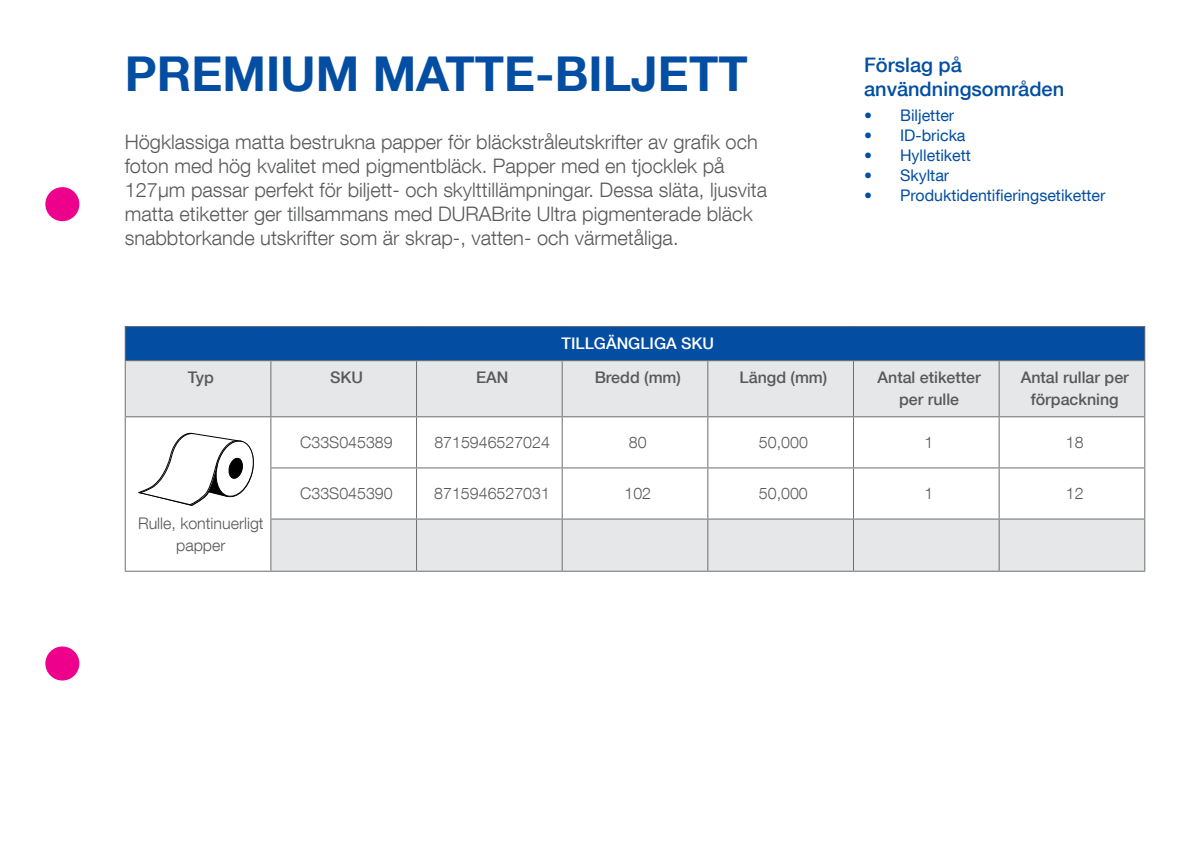
<style>
.page{position:relative;width:1202px;height:862px;background:#fff}
.page>*{position:absolute;margin:0;border:0;box-sizing:border-box;transform-origin:0 0}
.t1{font:700 48px "Helvetica Neue LT Com";color:#034ea2}
.t2{font:300 20px/24px "Helvetica Neue LT Com";color:#58595b}
.t3{font:500 20px/24px "Helvetica Neue LT Com";color:#034ea2}
.t4{font:300 16px/22px "Helvetica Neue LT Com";color:#58595b;text-align:center}
.t5{font:500 16px/22px "Helvetica Neue LT Com";color:#58595b;text-align:center}
.t6{font:16px "Helvetica Neue LT Com";color:#034ea2}
.t7{font:500 16px "Helvetica Neue LT Com";color:#fff}
</style>
<div class="page">
<div style="left:125px;top:326px;width:1020px;height:35px;background:#034ea2"></div>
<svg style="left:126px;top:361px;width:1018px;height:210px;fill:#e6e7e8"></svg>
<hr style="left:125px;top:326px;width:146px;height:1px;background:#6d6e71">
<hr style="left:125px;top:327px;width:1px;height:33px;background:#6d6e71">
<hr style="left:271px;top:326px;width:146px;height:1px;background:#6d6e71">
<hr style="left:417px;top:326px;width:145px;height:1px;background:#6d6e71">
<hr style="left:562px;top:326px;width:146px;height:1px;background:#6d6e71">
<hr style="left:708px;top:326px;width:145px;height:1px;background:#6d6e71">
<hr style="left:853px;top:326px;width:146px;height:1px;background:#6d6e71">
<hr style="left:999px;top:326px;width:146px;height:1px;background:#6d6e71">
<hr style="left:1144px;top:327px;width:1px;height:33px;background:#6d6e71">
<hr style="left:125px;top:360px;width:146px;height:1px;background:#6d6e71">
<hr style="left:125px;top:361px;width:1px;height:55px;background:#6d6e71">
<hr style="left:271px;top:360px;width:146px;height:1px;background:#6d6e71">
<hr style="left:270px;top:361px;width:1px;height:55px;background:#6d6e71">
<hr style="left:417px;top:360px;width:145px;height:1px;background:#6d6e71">
<hr style="left:416px;top:361px;width:1px;height:55px;background:#6d6e71">
<hr style="left:562px;top:360px;width:146px;height:1px;background:#6d6e71">
<hr style="left:562px;top:361px;width:1px;height:55px;background:#6d6e71">
<hr style="left:708px;top:360px;width:145px;height:1px;background:#6d6e71">
<hr style="left:707px;top:361px;width:1px;height:55px;background:#6d6e71">
<hr style="left:853px;top:360px;width:146px;height:1px;background:#6d6e71">
<hr style="left:853px;top:361px;width:1px;height:55px;background:#6d6e71">
<hr style="left:999px;top:360px;width:146px;height:1px;background:#6d6e71">
<hr style="left:999px;top:361px;width:1px;height:55px;background:#6d6e71">
<hr style="left:1144px;top:361px;width:1px;height:55px;background:#6d6e71">
<hr style="left:125px;top:416px;width:146px;height:1px;background:#6d6e71">
<hr style="left:125px;top:417px;width:1px;height:51px;background:#6d6e71">
<hr style="left:271px;top:416px;width:146px;height:1px;background:#6d6e71">
<hr style="left:270px;top:417px;width:1px;height:50px;background:#6d6e71">
<hr style="left:417px;top:416px;width:145px;height:1px;background:#6d6e71">
<hr style="left:416px;top:417px;width:1px;height:50px;background:#6d6e71">
<hr style="left:562px;top:416px;width:146px;height:1px;background:#6d6e71">
<hr style="left:562px;top:417px;width:1px;height:50px;background:#6d6e71">
<hr style="left:708px;top:416px;width:145px;height:1px;background:#6d6e71">
<hr style="left:707px;top:417px;width:1px;height:50px;background:#6d6e71">
<hr style="left:853px;top:416px;width:146px;height:1px;background:#6d6e71">
<hr style="left:853px;top:417px;width:1px;height:50px;background:#6d6e71">
<hr style="left:999px;top:416px;width:146px;height:1px;background:#6d6e71">
<hr style="left:999px;top:417px;width:1px;height:50px;background:#6d6e71">
<hr style="left:1144px;top:417px;width:1px;height:50px;background:#6d6e71">
<hr style="left:125px;top:468px;width:1px;height:51px;background:#6d6e71">
<hr style="left:270px;top:467px;width:147px;height:1px;background:#6d6e71">
<hr style="left:270px;top:468px;width:1px;height:50px;background:#6d6e71">
<hr style="left:417px;top:467px;width:145px;height:1px;background:#6d6e71">
<hr style="left:416px;top:468px;width:1px;height:50px;background:#6d6e71">
<hr style="left:562px;top:467px;width:146px;height:1px;background:#6d6e71">
<hr style="left:562px;top:468px;width:1px;height:50px;background:#6d6e71">
<hr style="left:708px;top:467px;width:145px;height:1px;background:#6d6e71">
<hr style="left:707px;top:468px;width:1px;height:50px;background:#6d6e71">
<hr style="left:853px;top:467px;width:146px;height:1px;background:#6d6e71">
<hr style="left:853px;top:468px;width:1px;height:50px;background:#6d6e71">
<hr style="left:999px;top:467px;width:146px;height:1px;background:#6d6e71">
<hr style="left:999px;top:468px;width:1px;height:50px;background:#6d6e71">
<hr style="left:1144px;top:468px;width:1px;height:50px;background:#6d6e71">
<hr style="left:125px;top:519px;width:1px;height:52px;background:#6d6e71">
<hr style="left:270px;top:518px;width:147px;height:1px;background:#6d6e71">
<hr style="left:270px;top:519px;width:1px;height:52px;background:#6d6e71">
<hr style="left:417px;top:518px;width:145px;height:1px;background:#6d6e71">
<hr style="left:416px;top:519px;width:1px;height:52px;background:#6d6e71">
<hr style="left:562px;top:518px;width:146px;height:1px;background:#6d6e71">
<hr style="left:562px;top:519px;width:1px;height:52px;background:#6d6e71">
<hr style="left:708px;top:518px;width:145px;height:1px;background:#6d6e71">
<hr style="left:707px;top:519px;width:1px;height:52px;background:#6d6e71">
<hr style="left:853px;top:518px;width:146px;height:1px;background:#6d6e71">
<hr style="left:853px;top:519px;width:1px;height:52px;background:#6d6e71">
<hr style="left:999px;top:518px;width:146px;height:1px;background:#6d6e71">
<hr style="left:999px;top:519px;width:1px;height:52px;background:#6d6e71">
<hr style="left:1144px;top:519px;width:1px;height:52px;background:#6d6e71">
<hr style="left:125px;top:571px;width:146px;height:1px;background:#6d6e71">
<hr style="left:271px;top:571px;width:146px;height:1px;background:#6d6e71">
<hr style="left:417px;top:571px;width:145px;height:1px;background:#6d6e71">
<hr style="left:562px;top:571px;width:146px;height:1px;background:#6d6e71">
<hr style="left:708px;top:571px;width:145px;height:1px;background:#6d6e71">
<hr style="left:853px;top:571px;width:146px;height:1px;background:#6d6e71">
<hr style="left:999px;top:571px;width:146px;height:1px;background:#6d6e71">
<svg style="left:137px;top:432px;width:119px;height:74px"></svg>
<div style="left:45px;top:187px;width:34px;height:34px;background:#ec008c;border-radius:50%"></div>
<div style="left:45px;top:646px;width:34px;height:34px;background:#ec008c;border-radius:50%"></div>
<h1 class="t1" style="left:125px;top:44px;width:322px">PREMIUM MATTE</h1>
<h1 class="t1" style="left:535px;top:44px;width:153px">-BILJETT</h1>
<p class="t2" style="left:125px;top:129px;width:644px">Högklassiga matta bestrukna papper för bläckstråleutskrifter av grafik och foton med hög kvalitet med pigmentbläck. Papper med en tjocklek på 127µm passar perfekt för biljett- och skylttillämpningar. Dessa släta, ljusvita matta etiketter ger tillsammans med DURABrite Ultra pigmenterade bläck snabbtorkande utskrifter som är skrap-, vatten- och värmetåliga.</p>
<p class="t7" style="left:562px;top:334px;width:154px">Tillgängli ga SKU</p>
<p class="t3" style="left:864px;top:52px;width:202px">Förslag på användningsområden</p>
<p class="t6" style="left:864px;top:106px;width:92px">• Biljetter</p>
<p class="t6" style="left:864px;top:126px;width:103px">• ID-bricka</p>
<p class="t6" style="left:864px;top:146px;width:108px">• Hylletikett</p>
<p class="t6" style="left:864px;top:166px;width:87px">• Skyltar</p>
<p class="t6" style="left:864px;top:186px;width:243px">• Produktidentifieringsetiketter</p>
<p class="t5" style="left:188px;top:366px;width:27px">Typ</p>
<p class="t5" style="left:330px;top:366px;width:34px">SKU</p>
<p class="t5" style="left:476px;top:366px;width:32px">EAN</p>
<p class="t5" style="left:595px;top:366px;width:88px">Bredd (mm)</p>
<p class="t5" style="left:740px;top:366px;width:89px">Längd (mm)</p>
<p class="t5" style="left:877px;top:366px;width:105px">Antal etiketter per rulle</p>
<p class="t5" style="left:1021px;top:366px;width:110px">Antal rullar per förpackning</p>
<p class="t4" style="left:138px;top:512px;width:127px">Rulle, kontinuerligt papper</p>
<p class="t4" style="left:300px;top:431px;width:94px">C33S045389</p>
<p class="t4" style="left:434px;top:431px;width:117px">8715946527024</p>
<p class="t4" style="left:629px;top:431px;width:19px">80</p>
<p class="t4" style="left:759px;top:431px;width:50px">50,000</p>
<p class="t4" style="left:925px;top:431px;width:10px">1</p>
<p class="t4" style="left:1066px;top:431px;width:19px">18</p>
<p class="t4" style="left:300px;top:482px;width:94px">C33S045390</p>
<p class="t4" style="left:434px;top:482px;width:117px">8715946527031</p>
<p class="t4" style="left:624px;top:482px;width:28px">102</p>
<p class="t4" style="left:759px;top:482px;width:50px">50,000</p>
<p class="t4" style="left:925px;top:482px;width:10px">1</p>
<p class="t4" style="left:1066px;top:482px;width:19px">12</p>
</div>
